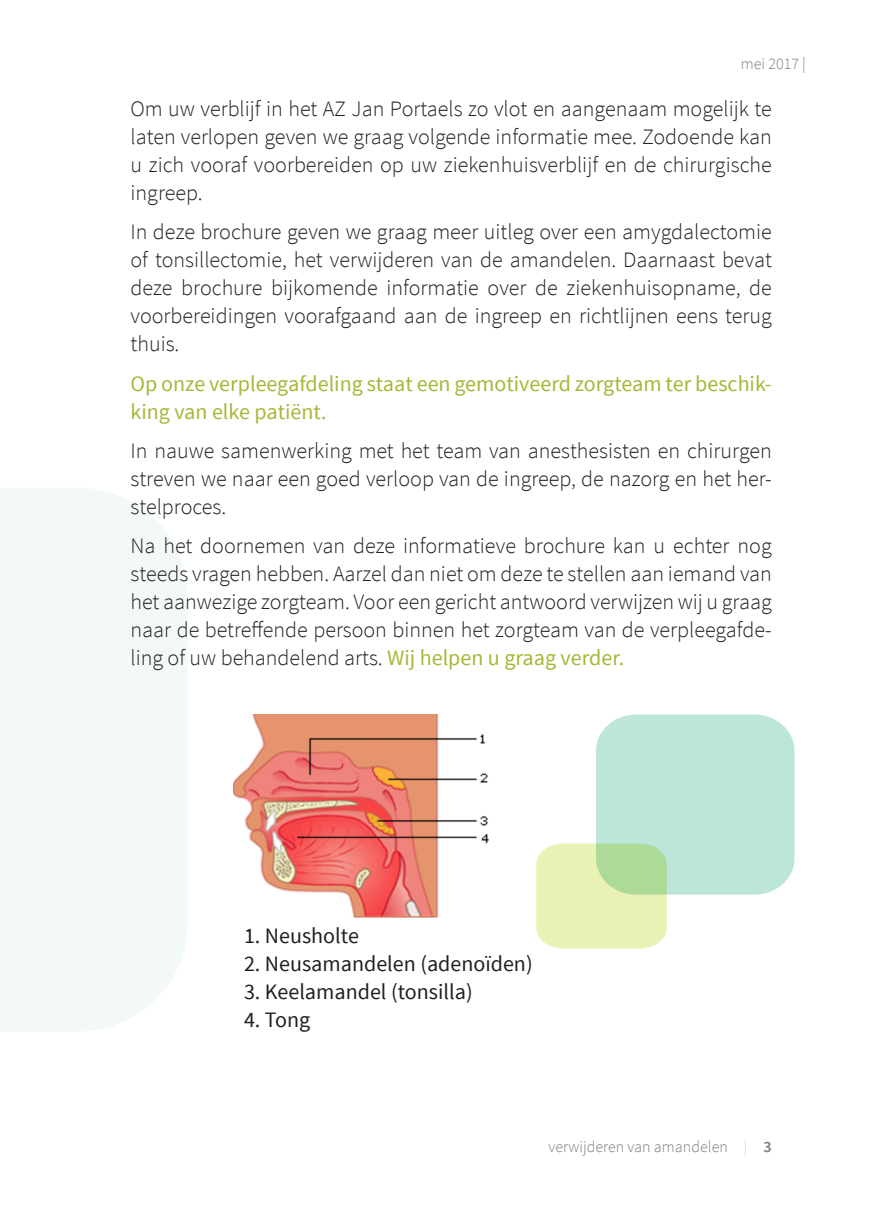
<style>
.page{position:relative;width:874px;height:1225px;background:#fff}
.page>*{position:absolute;margin:0;border:0;box-sizing:border-box;transform-origin:0 0}
.body{font:300 22px/28px "Source Sans Pro";color:#231f20;text-align:justify}
.body-2{font:22px/28px "Source Sans Pro";color:#a8b637}
.body-3{font:22px "Source Sans Pro";color:#231f20}
.t1{font:300 16px "Source Sans Pro";color:#7d7e81}
.s1{font-weight:400;color:#a8b637}
.s2{color:#ccdc42}
.s3{font-weight:600}
</style>
<div class="page">
<div style="left:0;top:488px;width:187px;height:543px;background:#f2f9f7"></div>
<svg style="left:536px;top:714px;width:258px;height:234px"></svg>
<svg style="left:234px;top:714px;width:255px;height:204px"></svg>
<p class="t1" style="left:740px;top:54px;width:67px">mei 2017 |</p>
<p class="body" style="left:130px;top:95px;width:642px">Om uw verblijf in het AZ Jan Portaels zo vlot en aangenaam mogelijk te laten verlopen geven we graag volgende informatie mee. Zodoende kan u zich vooraf voorbereiden op uw ziekenhuisverblijf en de chirurgische ingreep.</p>
<p class="body" style="left:130px;top:218px;width:642px">In deze brochure geven we graag meer uitleg over een amygdalectomie of tonsillectomie, het verwijderen van de amandelen. Daarnaast bevat deze brochure bijkomende informatie over de ziekenhuisopname, de voorbereidingen voorafgaand aan de ingreep en richtlijnen eens terug thuis.</p>
<p class="body-2" style="left:130px;top:369px;width:642px">Op onze verpleegafdeling staat een gemotiveerd zorgteam ter beschik&shy;king van elke patiënt.</p>
<p class="body" style="left:130px;top:437px;width:642px">In nauwe samenwerking met het team van anesthesisten en chirurgen streven we naar een goed verloop van de ingreep, de nazorg en het her&shy;stelproces.</p>
<p class="body" style="left:130px;top:532px;width:642px">Na het doornemen van deze informatieve brochure kan u echter nog steeds vragen hebben. Aarzel dan niet om deze te stellen aan iemand van het aanwezige zorgteam. Voor een gericht antwoord verwijzen wij u graag naar de betreffende persoon binnen het zorgteam van de verpleegafde&shy;ling of uw behandelend arts. <span class="s1">Wij helpen u graag verder.</span></p>
<p class="body-3" style="left:244px;top:922px;width:116px">1. Neusholte</p>
<p class="body-3" style="left:244px;top:950px;width:290px">2. Neusamandelen (adenoïden)</p>
<p class="body-3" style="left:244px;top:978px;width:230px">3. Keelamandel (tonsilla)</p>
<p class="body-3" style="left:244px;top:1006px;width:68px">4. Tong</p>
<p class="t1" style="left:548px;top:1137px;width:225px">verwijderen van amandelen <span class="s2">|</span> <span class="s3">3</span></p>
</div>
